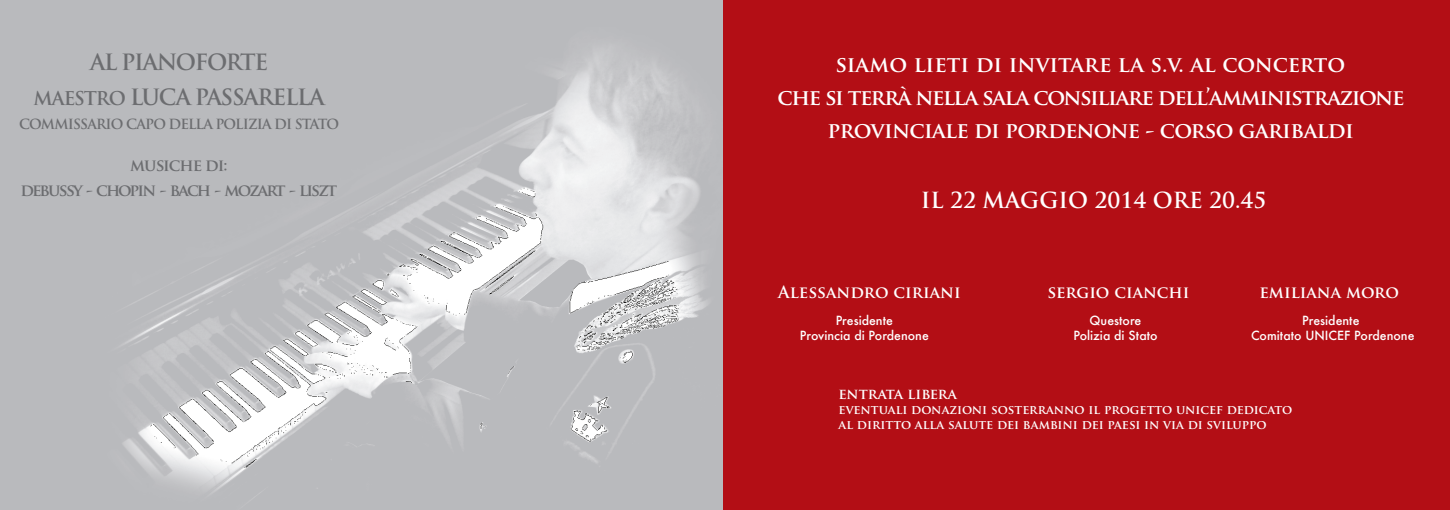
<style>
.page{position:relative;width:1450px;height:510px;background:#fff}
.page>*{position:absolute;margin:0;border:0;box-sizing:border-box;transform-origin:0 0}
.t1{font:700 21.8px/34.6px "Trajan Pro";letter-spacing:-.06em;color:#6c6d70;text-align:center}
.t2{font:700 21.6px/32.8px "Trajan Pro";letter-spacing:-.03em;color:#fff;text-align:center}
.t3{font:700 21.6px "Trajan Pro";color:#fff}
.t4{font:700 16.4px "Trajan Pro";color:#fff}
.t5{font:700 16.4px/24.6px "Trajan Pro";letter-spacing:-.11em;color:#6c6d70;text-align:center}
.t6{font:700 14.4px "Trajan Pro";color:#fff}
.t7{font:700 13.6px "Trajan Pro";letter-spacing:-.06em;color:#6c6d70}
.t8{font:700 12.4px/14.8px "Trajan Pro";color:#fff}
.t9{font:500 12.4px/14.8px "Futura";color:#fff;text-align:center}
.s1{font-size:18.6px}
</style>
<div class="page">
<img style="left:0;top:0;width:724px;height:510px">
<div style="left:724px;top:0;width:726px;height:510px;background:#b30e15"></div>
<p class="t1" style="left:33px;top:45px;width:293px">AL PIANOFORTE<br><span class="s1">MAESTRO</span> LUCA PASSARELLA</p>
<p class="t7" style="left:19px;top:115px;width:322px">COMMISSARIO CAPO DELLA POLIZIA DI STATO</p>
<p class="t5" style="left:21px;top:153px;width:318px">musiche di:<br>debussy - chopin - bach - mozart - liszt</p>
<p class="t2" style="left:777px;top:48px;width:628px">siamo lieti di invitare la s.v. al concerto<br>che si terrà nella sala consiliare dell’amministrazione provinciale di pordenone - corso garibaldi</p>
<p class="t3" style="left:921px;top:186px;width:347px">IL 22 MAGGIO 2014 ORE 20.45</p>
<p class="t4" style="left:778px;top:281px;width:184px">Alessandro ciriani</p>
<p class="t4" style="left:1047px;top:281px;width:143px">sergio cianchi</p>
<p class="t4" style="left:1259px;top:281px;width:141px">emiliana moro</p>
<p class="t9" style="left:800px;top:312px;width:131px">Presidente<br>Provincia di Pordenone</p>
<p class="t9" style="left:1073px;top:312px;width:86px">Questore<br>Polizia di Stato</p>
<p class="t9" style="left:1251px;top:313px;width:165px">Presidente<br>Comitato UNICEF Pordenone</p>
<p class="t6" style="left:838px;top:385px;width:120px">entrata libera</p>
<p class="t8" style="left:838px;top:402px;width:455px">eventuali donazioni sosterranno il progetto unicef dedicato al diritto alla salute dei bambini dei paesi in via di sviluppo</p>
</div>
